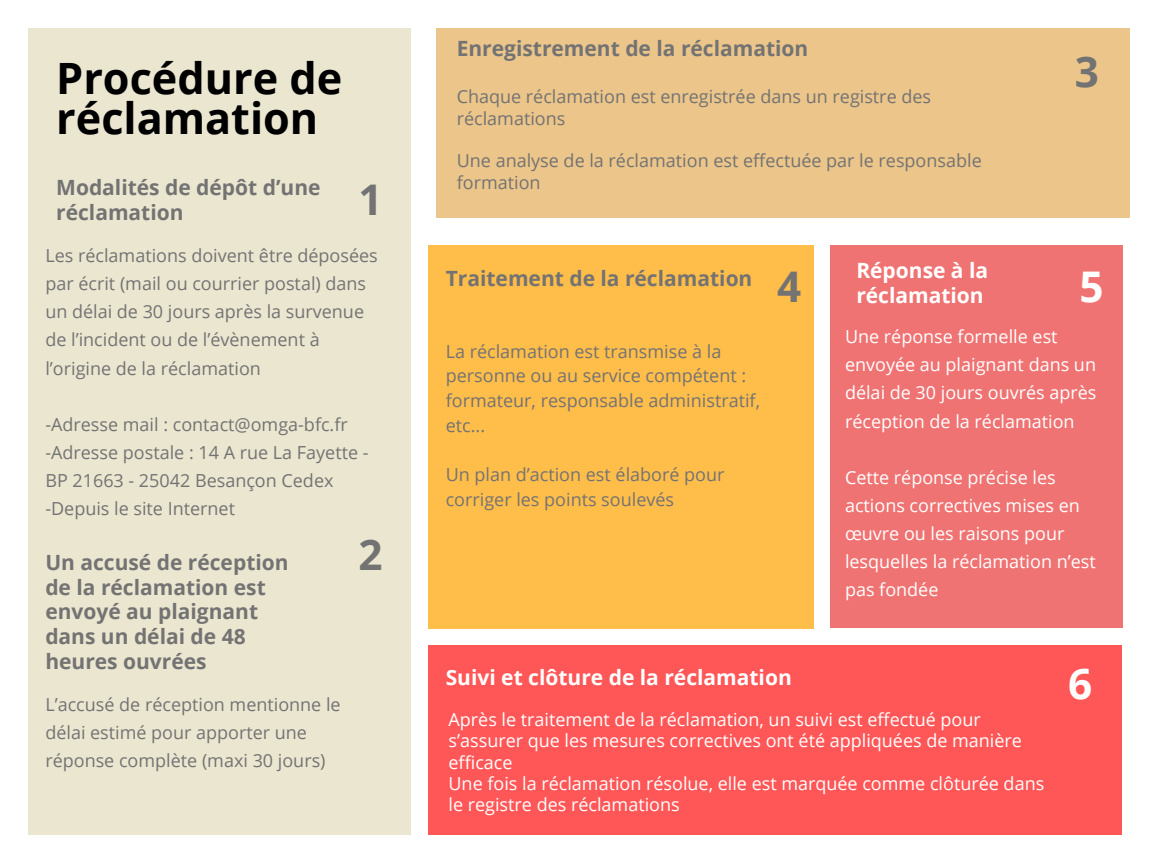
<style>
.page{position:relative;width:1152px;height:864px;background:#fff}
.page>*{position:absolute;margin:0;border:0;box-sizing:border-box;transform-origin:0 0}
.t1{font:700 43.2px/40.5px "Open Sans";color:#000}
.t2{font:700 42.3px "Open Sans";color:#737373}
.t3{font:700 42.3px "Open Sans";color:#fff}
.t4{font:700 21px/24.8px "Open Sans";color:#737373}
.t5{font:700 21px/24.8px "Open Sans";color:#fff}
.t6{font:18px/28.2px "Open Sans";color:#737373}
.t7{font:18px/28.2px "Open Sans";color:#fff}
</style>
<div class="page">
<div style="left:28px;top:29px;width:383px;height:806px;background:#ebe6d0"></div>
<div style="left:428px;top:246px;width:386px;height:382px;background:#ffbd4a"></div>
<div style="left:428px;top:645px;width:694px;height:189px;background:#ff5757"></div>
<div style="left:831px;top:246px;width:291px;height:382px;background:#f07373"></div>
<div style="left:436px;top:29px;width:693px;height:189px;background:#ebc58a"></div>
<p class="t1" style="left:56px;top:57px;width:288px">Procédure de réclamation</p>
<h1 class="t4" style="left:56px;top:174px;width:266px">Modalités de dépôt d’une réclamation</h1>
<p class="t2" style="left:358px;top:170px;width:26px">1</p>
<p class="t6" style="left:45px;top:241px;width:334px">Les réclamations doivent être déposées par écrit (mail ou courrier postal) dans un délai de 30 jours après la survenue de l’incident ou de l’évènement à l’origine de la réclamation</p>
<h2 class="t6" style="left:45px;top:410px;width:304px">-Adresse mail : contact@omga-bfc.fr</h2>
<p class="t6" style="left:45px;top:438px;width:325px">-Adresse postale : 14 A rue La Fayette -<br>BP 21663 - 25042 Besançon Cedex</p>
<p class="t6" style="left:45px;top:494px;width:191px">-Depuis le site Internet</p>
<h2 class="t4" style="left:45px;top:549px;width:245px">Un accusé de réception de la réclamation est envoyé au plaignant dans un délai de 48 heures ouvrées</h2>
<p class="t6" style="left:45px;top:690px;width:297px">L’accusé de réception mentionne le délai estimé pour apporter une réponse complète (maxi 30 jours)</p>
<h2 class="t2" style="left:358px;top:525px;width:26px">2</h2>
<p class="t4" style="left:457px;top:36px;width:353px">Enregistrement de la réclamation</p>
<p class="t6" style="left:457px;top:86px;width:476px;line-height:21.3px">Chaque réclamation est enregistrée dans un registre des réclamations</p>
<p class="t6" style="left:457px;top:150px;width:527px;line-height:21.3px">Une analyse de la réclamation est effectuée par le responsable formation</p>
<h2 class="t4" style="left:446px;top:265px;width:308px">Traitement de la réclamation</h2>
<p class="t5" style="left:856px;top:258px;width:133px">Réponse à la réclamation</p>
<p class="t2" style="left:777px;top:256px;width:26px">4</p>
<p class="t2" style="left:1075px;top:42px;width:26px">3</p>
<p class="t3" style="left:1079px;top:256px;width:26px">5</p>
<p class="t6" style="left:446px;top:338px;width:302px;line-height:24.8px">La réclamation est transmise à la personne ou au service compétent :</p>
<h2 class="t6" style="left:446px;top:388px;width:316px;line-height:24.8px">formateur, responsable administratif, etc...</h2>
<p class="t6" style="left:446px;top:462px;width:280px;line-height:24.8px">Un plan d’action est élaboré pour corriger les points soulevés</p>
<p class="t5" style="left:446px;top:665px;width:348px">Suivi et clôture de la réclamation</p>
<p class="t7" style="left:845px;top:322px;width:253px">Une réponse formelle est envoyée au plaignant dans un délai de 30 jours ouvrés après réception de la réclamation</p>
<p class="t7" style="left:845px;top:463px;width:252px">Cette réponse précise les actions correctives mises en œuvre ou les raisons pour lesquelles la réclamation n’est pas fondée</p>
<p class="t3" style="left:1068px;top:654px;width:26px">6</p>
<p class="t7" style="left:449px;top:708px;width:575px;line-height:21.3px">Après le traitement de la réclamation, un suivi est effectué pour s’assurer que les mesures correctives ont été appliquées de manière efficace</p>
<p class="t7" style="left:449px;top:772px;width:597px;line-height:21.3px">Une fois la réclamation résolue, elle est marquée comme clôturée dans le registre des réclamations</p>
</div>
